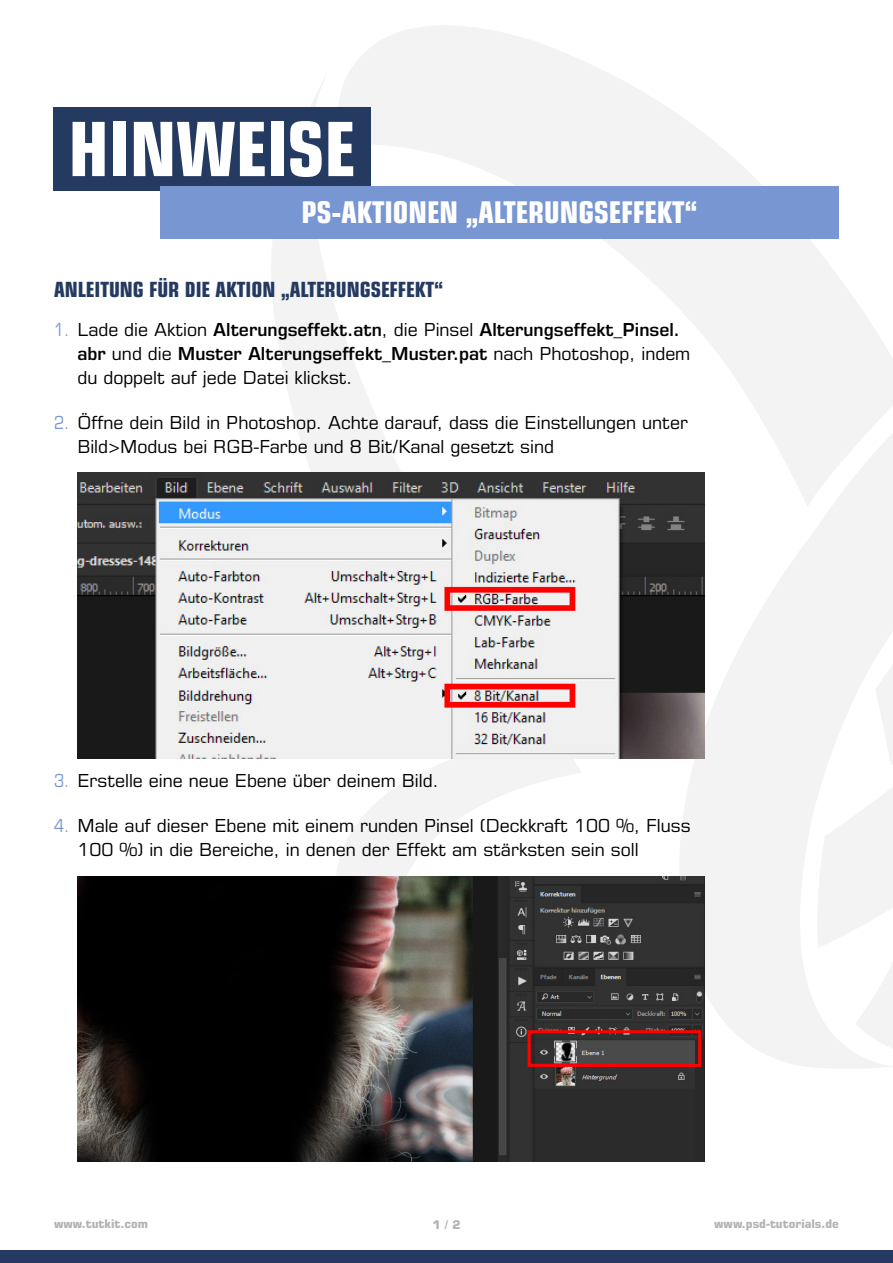
<style>
.page{position:relative;width:893px;height:1263px;background:#fff}
.page>*{position:absolute;margin:0;border:0;box-sizing:border-box;transform-origin:0 0}
.t1{font:700 condensed 75px "Eurostile LT Std";color:#fff}
.t2{font:700 condensed 30px "Eurostile LT Std";color:#fff}
.t3{font:700 condensed 21px "Eurostile LT Std";color:#253a61}
.t4{font:18px/24px "Eurostile LT Std";color:#000}
.t5{font:700 12px "Eurostile LT Std";color:#b3b2b2}
.s1{font-stretch:condensed;color:#7796d2}
.s2{font-weight:600}
</style>
<div class="page">
<div style="left:0;top:1250px;width:893px;height:13px;background:#253a61"></div>
<svg style="left:662px;top:534px;width:229px;height:535px;fill:#f3f3f3"></svg>
<svg style="left:813px;top:509px;width:80px;height:439px;fill:#f3f3f3"></svg>
<svg style="left:855px;top:840px;width:38px;height:216px"></svg>
<svg style="left:875px;top:553px;width:18px;height:213px"></svg>
<svg style="left:268px;top:78px;width:315px;height:798px"></svg>
<svg style="left:335px;top:25px;width:558px;height:484px"></svg>
<div style="left:53px;top:107px;width:317px;height:84px;background:#253a61"></div>
<div style="left:160px;top:186px;width:679px;height:52px;background:#7796d2"></div>
<img style="left:78px;top:472px;width:627px;height:286px">
<img style="left:78px;top:876px;width:627px;height:286px">
<h1 class="t1" style="left:68px;top:104px;width:288px">HINWEISE</h1>
<h2 class="t2" style="left:302px;top:194px;width:398px">PS-AKTIONEN „ALTERUNGSEFFEKT“</h2>
<p class="t3" style="left:54px;top:276px;width:391px">ANLEITUNG FÜR DIE AKTION „ALTERUNGSEFFEKT“</p>
<p class="t4" style="left:77px;top:318px;width:614px;text-indent:-23px"><span class="s1">1.</span> Lade die Aktion <span class="s2">Alterungseffekt.atn</span>, die Pinsel <span class="s2">Alterungseffekt_Pinsel. abr</span> und die <span class="s2">Muster Alterungseffekt_Muster.pat</span> nach Photoshop, indem du doppelt auf jede Datei klickst.</p>
<p class="t4" style="left:77px;top:411px;width:612px;text-indent:-23px"><span class="s1">2.</span> Öffne dein Bild in Photoshop. Achte darauf, dass die Einstellungen unter<br>Bild&gt;Modus bei RGB-Farbe und 8 Bit/Kanal gesetzt sind</p>
<p class="t4" style="left:54px;top:768px;width:386px"><span class="s1">3.</span> Erstelle eine neue Ebene über deinem Bild.</p>
<p class="t4" style="left:77px;top:813px;width:615px;text-indent:-23px"><span class="s1">4.</span> Male auf dieser Ebene mit einem runden Pinsel (Deckkraft 100 %, Fluss<br>100 %) in die Bereiche, in denen der Effekt am stärksten sein soll</p>
<p class="t5" style="left:54px;top:1216px;width:95px">www.tutkit.com</p>
<p class="t5" style="left:432px;top:1217px;width:29px">1 / 2</p>
<p class="t5" style="left:714px;top:1216px;width:126px">www.psd-tutorials.de</p>
</div>
